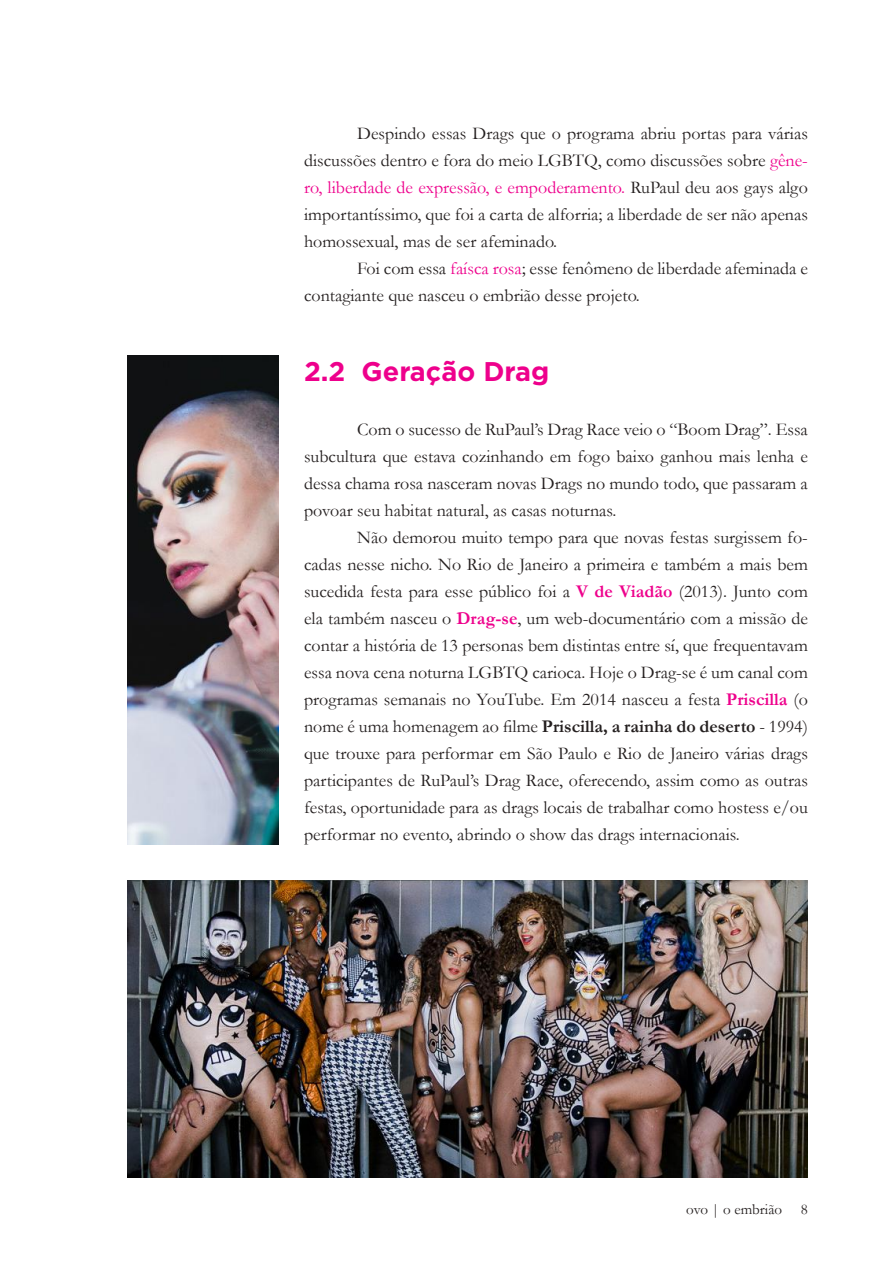
<style>
.page{position:relative;width:893px;height:1263px;background:#fff}
.page>*{position:absolute;margin:0;border:0;box-sizing:border-box;transform-origin:0 0}
.t1{font:700 27px "Gotham";color:#ee008c}
.t2{font:18px/27px "Garamond";color:#241f1f;text-align:justify}
.t3{font:15px "Garamond";color:#241f1f}
.s1{color:#ee008c}
.s2{font-weight:700;color:#ee008c}
.s3{font-weight:700}
</style>
<div class="page">
<img style="left:128px;top:355px;width:151px;height:489px">
<img style="left:128px;top:880px;width:680px;height:298px">
<p class="t2" style="left:304px;top:120px;width:505px;text-indent:53px">Despindo essas Drags que o programa abriu portas para várias discussões dentro e fora do meio LGBTQ, como discussões sobre <span class="s1">gêne&shy;ro, liberdade de expressão, e empoderamento.</span> RuPaul deu aos gays algo importantíssimo, que foi a carta de alforria; a liberdade de ser não apenas homossexual, mas de ser afeminado.</p>
<p class="t2" style="left:304px;top:255px;width:505px;text-indent:53px">Foi com essa <span class="s1">faísca rosa</span>; esse fenômeno de liberdade afeminada e contagiante que nasceu o embrião desse projeto.</p>
<h1 class="t1" style="left:304px;top:355px;width:247px">2.2 Geração Drag</h1>
<p class="t2" style="left:304px;top:415px;width:505px;text-indent:53px">Com o sucesso de RuPaul’s Drag Race veio o “Boom Drag”. Essa subcultura que estava cozinhando em fogo baixo ganhou mais lenha e dessa chama rosa nasceram novas Drags no mundo todo, que passaram a povoar seu habitat natural, as casas noturnas.</p>
<p class="t2" style="left:304px;top:523px;width:505px;text-indent:53px">Não demorou muito tempo para que novas festas surgissem fo&shy;cadas nesse nicho. No Rio de Janeiro a primeira e também a mais bem sucedida festa para esse público foi a <span class="s2">V de Viadão</span> (2013). Junto com ela também nasceu o <span class="s2">Drag-se</span>, um web-documentário com a missão de contar a história de 13 personas bem distintas entre sí, que frequentavam essa nova cena noturna LGBTQ carioca. Hoje o Drag-se é um canal com programas semanais no YouTube. Em 2014 nasceu a festa <span class="s2">Priscilla</span> (o nome é uma homenagem ao filme <span class="s3">Priscilla, a rainha do deserto</span> - 1994) que trouxe para performar em São Paulo e Rio de Janeiro várias drags participantes de RuPaul’s Drag Race, oferecendo, assim como as outras festas, oportunidade para as drags locais de trabalhar como hostess e/ou performar no evento, abrindo o show das drags internacionais.</p>
<p class="t3" style="left:686px;top:1199px;width:97px">ovo | o embrião</p>
<p class="t3" style="left:801px;top:1199px;width:9px">8</p>
</div>
